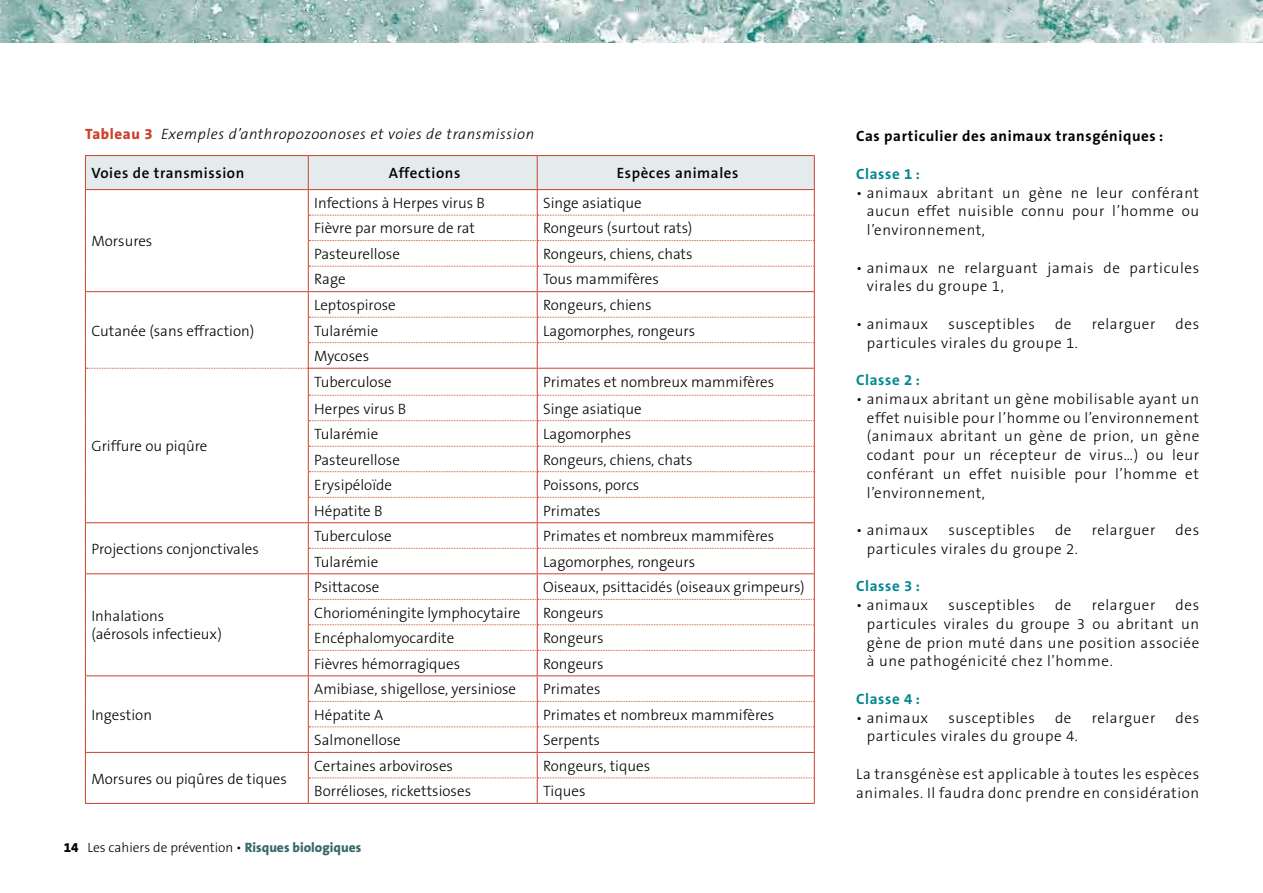
<style>
.page{position:relative;width:1263px;height:893px;background:#fff}
.page>*{position:absolute;margin:0;border:0;box-sizing:border-box;transform-origin:0 0}
.t1{font:300 15px/18.8px "The Sans B3";color:#000;text-align:justify}
.t2{font:300 15px/18.8px "The Sans B3";letter-spacing:.04em;color:#000}
.t3{font:italic 300 15px "The Sans B3";letter-spacing:.04em;color:#000}
.t4{font:600 15px "The Sans B6";letter-spacing:.04em;color:#000}
.t5{font:700 15px "The Sans B7";letter-spacing:.04em;color:#000}
.t6{font:700 15px "The Sans B7";letter-spacing:.04em;color:#008791}
.t7{font:300 13.5px "The Sans B3";color:#000}
.s1{font-family:"The Sans B8";font-weight:800;font-style:normal;color:#ca422c}
.s2{font-family:"The Sans B8";font-weight:800}
.s3{font-family:"The Sans B8";font-weight:800;color:#37686b}
</style>
<div class="page">
<img style="left:0;top:0;width:1262px;height:43px">
<hr style="left:85px;top:155px;width:223px;height:1px;background:#ca422c">
<hr style="left:308px;top:155px;width:229px;height:1px;background:#ca422c">
<hr style="left:537px;top:155px;width:278px;height:1px;background:#ca422c">
<hr style="left:85px;top:803px;width:223px;height:1px;background:#ca422c">
<hr style="left:308px;top:803px;width:229px;height:1px;background:#ca422c">
<hr style="left:537px;top:803px;width:278px;height:1px;background:#ca422c">
<svg style="left:85px;top:156px;width:730px;height:647px"></svg>
<img style="left:1262px;top:0;width:1px;height:43px">
<p class="t3" style="left:85px;top:126px;width:451px"><span class="s1">Tableau 3</span> Exemples d’anthropozoonoses et voies de transmission</p>
<p class="t4" style="left:91px;top:165px;width:154px">Voies de transmission</p>
<p class="t4" style="left:389px;top:165px;width:73px">Affections</p>
<p class="t4" style="left:617px;top:165px;width:123px">Espèces animales</p>
<p class="t1" style="left:91px;top:232px;width:63px">Morsures</p>
<p class="t1" style="left:91px;top:322px;width:165px">Cutanée (sans effraction)</p>
<p class="t1" style="left:91px;top:437px;width:117px">Griffure ou piqûre</p>
<p class="t1" style="left:91px;top:540px;width:169px">Projections conjonctivales</p>
<p class="t1" style="left:91px;top:608px;width:132px;line-height:18px">Inhalations (aérosols infectieux)</p>
<p class="t1" style="left:91px;top:706px;width:62px">Ingestion</p>
<p class="t1" style="left:91px;top:770px;width:197px">Morsures ou piqûres de tiques</p>
<p class="t1" style="left:314px;top:194px;width:172px">Infections à Herpes virus B</p>
<p class="t1" style="left:543px;top:194px;width:100px">Singe asiatique</p>
<p class="t1" style="left:314px;top:220px;width:162px">Fièvre par morsure de rat</p>
<p class="t1" style="left:543px;top:220px;width:151px">Rongeurs (surtout rats)</p>
<p class="t1" style="left:314px;top:245px;width:87px">Pasteurellose</p>
<p class="t1" style="left:543px;top:245px;width:151px">Rongeurs, chiens, chats</p>
<p class="t1" style="left:314px;top:271px;width:33px">Rage</p>
<p class="t1" style="left:543px;top:271px;width:117px">Tous mammifères</p>
<p class="t1" style="left:314px;top:296px;width:83px">Leptospirose</p>
<p class="t1" style="left:543px;top:296px;width:110px">Rongeurs, chiens</p>
<p class="t1" style="left:314px;top:322px;width:66px">Tularémie</p>
<p class="t1" style="left:543px;top:322px;width:154px">Lagomorphes, rongeurs</p>
<p class="t1" style="left:314px;top:347px;width:56px">Mycoses</p>
<p class="t1" style="left:314px;top:373px;width:79px">Tuberculose</p>
<p class="t1" style="left:543px;top:373px;width:232px">Primates et nombreux mammifères</p>
<p class="t1" style="left:314px;top:400px;width:94px">Herpes virus B</p>
<p class="t1" style="left:543px;top:400px;width:100px">Singe asiatique</p>
<p class="t1" style="left:314px;top:425px;width:66px">Tularémie</p>
<p class="t1" style="left:543px;top:425px;width:90px">Lagomorphes</p>
<p class="t1" style="left:314px;top:451px;width:87px">Pasteurellose</p>
<p class="t1" style="left:543px;top:451px;width:151px">Rongeurs, chiens, chats</p>
<p class="t1" style="left:314px;top:476px;width:79px">Erysipéloïde</p>
<p class="t1" style="left:543px;top:476px;width:98px">Poissons, porcs</p>
<p class="t1" style="left:314px;top:502px;width:70px">Hépatite B</p>
<p class="t1" style="left:543px;top:502px;width:59px">Primates</p>
<p class="t1" style="left:314px;top:527px;width:79px">Tuberculose</p>
<p class="t1" style="left:543px;top:527px;width:232px">Primates et nombreux mammifères</p>
<p class="t1" style="left:314px;top:553px;width:66px">Tularémie</p>
<p class="t1" style="left:543px;top:553px;width:154px">Lagomorphes, rongeurs</p>
<p class="t1" style="left:314px;top:578px;width:67px">Psittacose</p>
<p class="t1" style="left:543px;top:578px;width:263px">Oiseaux, psittacidés (oiseaux grimpeurs)</p>
<p class="t1" style="left:314px;top:604px;width:208px">Chorioméningite lymphocytaire</p>
<p class="t1" style="left:543px;top:604px;width:62px">Rongeurs</p>
<p class="t1" style="left:314px;top:629px;width:142px">Encéphalomyocardite</p>
<p class="t1" style="left:543px;top:629px;width:62px">Rongeurs</p>
<p class="t1" style="left:314px;top:655px;width:148px">Fièvres hémorragiques</p>
<p class="t1" style="left:543px;top:655px;width:62px">Rongeurs</p>
<p class="t1" style="left:314px;top:680px;width:203px">Amibiase, shigellose, yersiniose</p>
<p class="t1" style="left:543px;top:680px;width:59px">Primates</p>
<p class="t1" style="left:314px;top:706px;width:70px">Hépatite A</p>
<p class="t1" style="left:543px;top:706px;width:232px">Primates et nombreux mammifères</p>
<p class="t1" style="left:314px;top:731px;width:88px">Salmonellose</p>
<p class="t1" style="left:543px;top:731px;width:58px">Serpents</p>
<p class="t1" style="left:314px;top:757px;width:140px">Certaines arboviroses</p>
<p class="t1" style="left:543px;top:757px;width:109px">Rongeurs, tiques</p>
<p class="t1" style="left:314px;top:782px;width:158px">Borrélioses, rickettsioses</p>
<p class="t1" style="left:543px;top:782px;width:44px">Tiques</p>
<p class="t7" style="left:64px;top:841px;width:299px"><span class="s2">14</span> Les cahiers de prévention • <span class="s3">Risques biologiques</span></p>
<p class="t5" style="left:856px;top:128px;width:309px">Cas particulier des animaux transgéniques :</p>
<p class="t6" style="left:856px;top:166px;width:65px">Classe 1 :</p>
<p class="t1" style="left:867px;top:184px;width:334px;text-indent:-11px">• animaux abritant un gène ne leur conférant aucun effet nuisible connu pour l’homme ou l’environnement,</p>
<p class="t2" style="left:867px;top:259px;width:334px;text-indent:-11px">• animaux ne relarguant jamais de particules virales du groupe 1,</p>
<p class="t2" style="left:856px;top:315px;width:74px">• animaux</p>
<p class="t2" style="left:948px;top:315px;width:88px">susceptibles</p>
<p class="t1" style="left:1055px;top:315px;width:18px">de</p>
<p class="t2" style="left:1092px;top:315px;width:65px">relarguer</p>
<p class="t1" style="left:1175px;top:315px;width:25px">des</p>
<p class="t2" style="left:867px;top:334px;width:213px">particules virales du groupe 1.</p>
<p class="t6" style="left:856px;top:372px;width:65px">Classe 2 :</p>
<p class="t1" style="left:867px;top:390px;width:334px;text-indent:-11px">• animaux abritant un gène mobilisable ayant un effet nuisible pour l’homme ou l’environnement (animaux abritant un gène de prion, un gène codant pour un récepteur de virus…) ou leur conférant un effet nuisible pour l’homme et l’environnement,</p>
<p class="t2" style="left:856px;top:521px;width:74px">• animaux</p>
<p class="t2" style="left:948px;top:521px;width:88px">susceptibles</p>
<p class="t1" style="left:1055px;top:521px;width:18px">de</p>
<p class="t2" style="left:1092px;top:521px;width:65px">relarguer</p>
<p class="t1" style="left:1175px;top:521px;width:25px">des</p>
<p class="t2" style="left:867px;top:540px;width:213px">particules virales du groupe 2.</p>
<p class="t6" style="left:856px;top:578px;width:65px">Classe 3 :</p>
<p class="t2" style="left:856px;top:596px;width:74px">• animaux</p>
<p class="t2" style="left:948px;top:596px;width:88px">susceptibles</p>
<p class="t1" style="left:1055px;top:596px;width:18px">de</p>
<p class="t2" style="left:1092px;top:596px;width:65px">relarguer</p>
<p class="t1" style="left:867px;top:596px;width:334px;text-indent:309px">des particules virales du groupe 3 ou abritant un gène de prion muté dans une position associée à une pathogénicité chez l’homme.</p>
<p class="t6" style="left:856px;top:691px;width:65px">Classe 4 :</p>
<p class="t2" style="left:856px;top:709px;width:74px">• animaux</p>
<p class="t2" style="left:948px;top:709px;width:88px">susceptibles</p>
<p class="t1" style="left:1055px;top:709px;width:18px">de</p>
<p class="t2" style="left:1092px;top:709px;width:65px">relarguer</p>
<p class="t1" style="left:1175px;top:709px;width:25px">des</p>
<p class="t2" style="left:867px;top:727px;width:213px">particules virales du groupe 4.</p>
<p class="t2" style="left:856px;top:765px;width:345px">La transgénèse est applicable à toutes les espèces animales. Il faudra donc prendre en considération</p>
</div>
